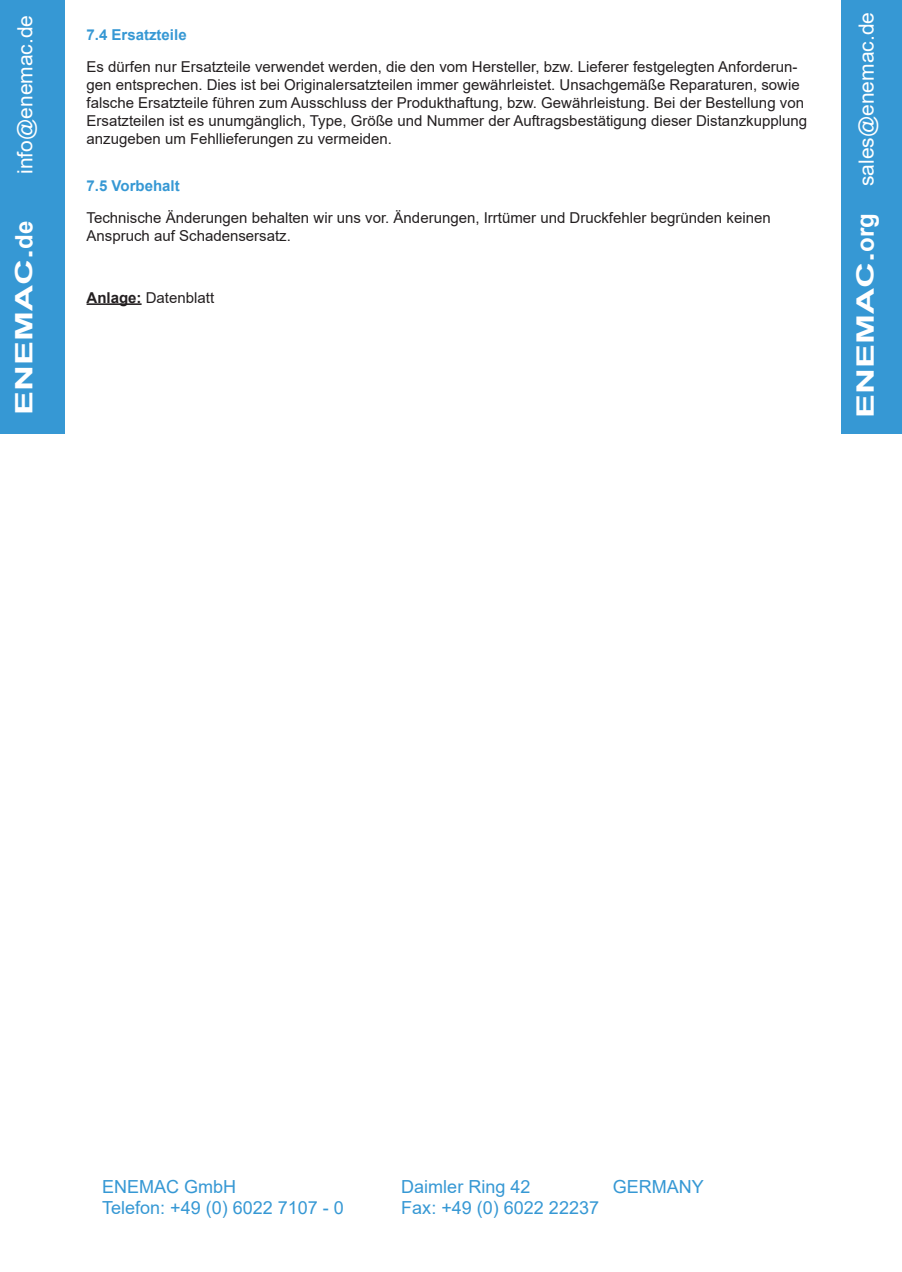
<style>
.page{position:relative;width:902px;height:1272px;background:#fff}
.page>*{position:absolute;margin:0;border:0;box-sizing:border-box;transform-origin:0 0}
.t1{font:700 24px "Arial";color:#fff;scale:1.5 1}
.t2{font:21px "Arial";color:#fff}
.t3{font:18px "Arial";color:#3698d4}
.t4{font:15px/18px "Arial";color:#231f20}
.t5{font:700 15px "Arial";color:#3698d4}
.s1{font-weight:700}
.s2{font-weight:700;font-size:24px}
</style>
<div class="page">
<div style="left:841px;top:0;width:60px;height:434px;background:#3698d4"></div>
<div style="left:0;top:0;width:65px;height:434px;background:#3698d4"></div>
<hr style="left:87px;top:303px;width:55px;height:2px;background:#231f20">
<p class="t2" style="left:11px;top:174px;width:161px;rotate:-90deg">info@enemac.de</p>
<p class="t1" style="left:7px;top:415px;width:131px;rotate:-90deg">ENEMAC.de</p>
<p class="t5" style="left:87px;top:24px;width:102px">7.4 Ersatzteile</p>
<p class="t4" style="left:87px;top:58px;width:722px">Es dürfen nur Ersatzteile verwendet werden, die den vom Hersteller, bzw. Lieferer festgelegten Anforderun&shy;gen entsprechen. Dies ist bei Originalersatzteilen immer gewährleistet. Unsachgemäße Reparaturen, sowie falsche Ersatzteile führen zum Ausschluss der Produkthaftung, bzw. Gewährleistung. Bei der Bestellung von Ersatzteilen ist es unumgänglich, Type, Größe und Nummer der Auftragsbestätigung dieser Distanzkupplung anzugeben um Fehllieferungen zu vermeiden.</p>
<p class="t5" style="left:87px;top:175px;width:95px">7.5 Vorbehalt</p>
<p class="t4" style="left:87px;top:209px;width:685px">Technische Änderungen behalten wir uns vor. Änderungen, Irrtümer und Druckfehler begründen keinen</p>
<p class="t4" style="left:87px;top:227px;width:206px">Anspruch auf Schadensersatz.</p>
<p class="t4" style="left:87px;top:288px;width:129px"><span class="s1">Anlage:</span> Datenblatt</p>
<p class="t2" style="left:851px;top:418px;width:407px;rotate:-90deg"><span class="s2">ENEMAC.org</span> sales@enemac.de</p>
<p class="t3" style="left:102px;top:1174px;width:136px">ENEMAC GmbH</p>
<p class="t3" style="left:102px;top:1195px;width:243px">Telefon: +49 (0) 6022 7107 - 0</p>
<p class="t3" style="left:401px;top:1174px;width:131px">Daimler Ring 42</p>
<p class="t3" style="left:401px;top:1195px;width:199px">Fax: +49 (0) 6022 22237</p>
<p class="t3" style="left:612px;top:1174px;width:93px">GERMANY</p>
</div>
